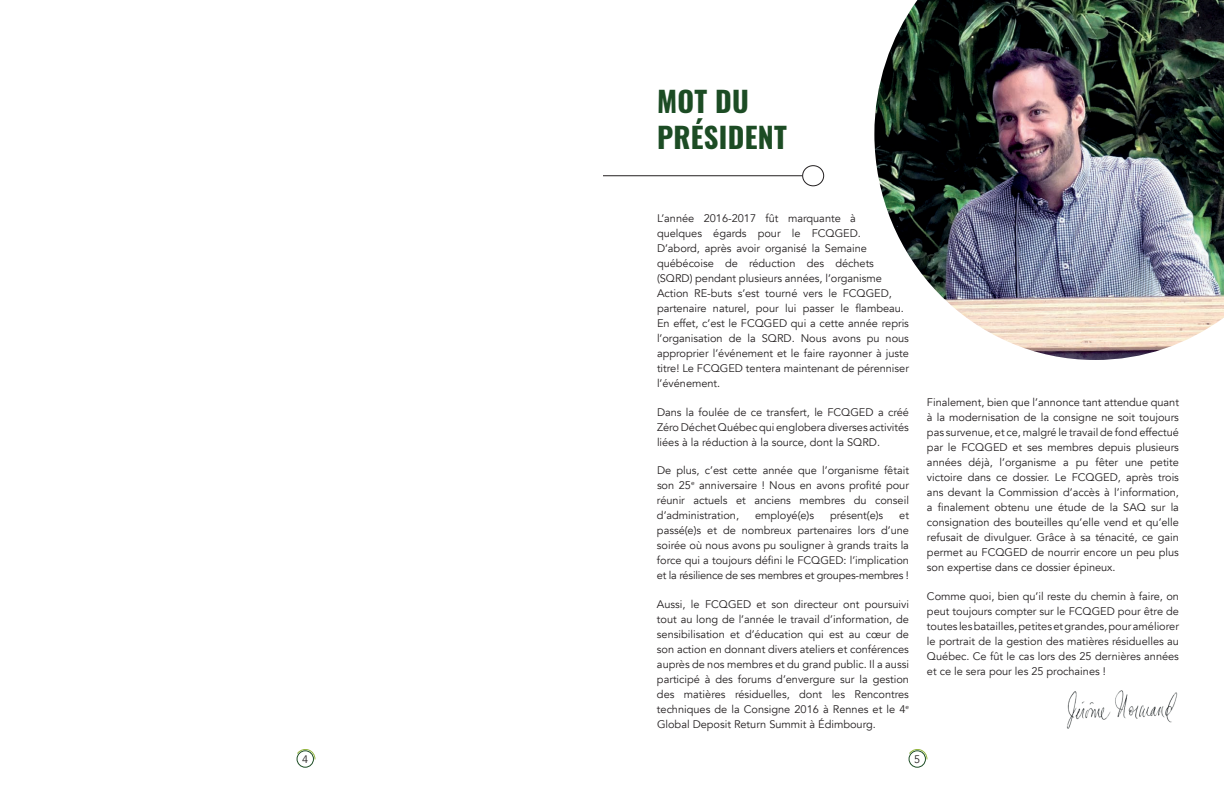
<style>
.page{position:relative;width:1224px;height:792px;background:#fff}
.page>*{position:absolute;margin:0;border:0;box-sizing:border-box;transform-origin:0 0}
.t1{font:700 28.6px/36px "Oswald";letter-spacing:.01em;color:#1c4c24}
.t2{font:11px/15px "Avenir";color:#231f20;text-align:justify}
.t3{font:10.9px "Avenir";color:#231f20}
</style>
<div class="page">
<div style="left:297px;top:751px;width:17px;height:16px;border:1px solid #1c4c24;border-radius:50%"></div>
<div style="left:298px;top:752px;width:14px;height:14px;background:#fff;border-radius:50%"></div>
<svg style="left:297px;top:749px;width:18px;height:11px"></svg>
<img style="left:874px;top:0;width:350px;height:360px">
<img style="left:1066px;top:690px;width:112px;height:39px">
<hr style="left:603px;top:176px;width:199px;height:1px;background:#231f20">
<div style="left:803px;top:166px;width:21px;height:20px;border:1px solid #231f20;border-radius:50%"></div>
<div style="left:909px;top:751px;width:17px;height:16px;border:1px solid #1c4c24;border-radius:50%"></div>
<div style="left:910px;top:752px;width:14px;height:14px;background:#fff;border-radius:50%"></div>
<svg style="left:909px;top:749px;width:18px;height:11px"></svg>
<p class="t3" style="left:302px;top:753px;width:8px">4</p>
<h1 class="t1" style="left:657px;top:84px;width:131px">MOT DU<br>PRÉSIDENT</h1>
<p class="t2" style="left:657px;top:211px;width:254px;text-align:left">L’année 2016-2017 fût marquante à<br>quelques égards pour le FCQGED.<br>D’abord, après avoir organisé la Semaine québécoise de réduction des déchets (SQRD) pendant plusieurs années, l’organisme Action RE-buts s’est tourné vers le FCQGED, partenaire naturel, pour lui passer le flambeau.<br>En effet, c’est le FCQGED qui a cette année repris l’organisation de la SQRD. Nous avons pu nous approprier l’événement et le faire rayonner à juste titre! Le FCQGED tentera maintenant de pérenniser l’événement.</p>
<p class="t2" style="left:657px;top:404px;width:254px">Dans la foulée de ce transfert, le FCQGED a créé Zéro Déchet Québec qui englobera diverses activités liées à la réduction à la source, dont la SQRD.</p>
<p class="t2" style="left:657px;top:463px;width:254px">De plus, c’est cette année que l’organisme fêtait son 25<sup>e</sup> anniversaire ! Nous en avons profité pour réunir actuels et anciens membres du conseil d’administration,</p>
<p class="t2" style="left:755px;top:508px;width:61px">employé(e)s</p>
<p class="t2" style="left:830px;top:508px;width:55px">présent(e)s</p>
<p class="t2" style="left:657px;top:508px;width:254px;text-indent:242px">et passé(e)s et de nombreux partenaires lors d’une soirée où nous avons pu souligner à grands traits la force qui a toujours défini le FCQGED: l’implication et la résilience de ses membres et groupes-membres !</p>
<p class="t2" style="left:657px;top:596px;width:254px">Aussi, le FCQGED et son directeur ont poursuivi tout au long de l’année le travail d’information, de sensibilisation et d’éducation qui est au cœur de son action en donnant divers ateliers et conférences auprès de nos membres et du grand public. Il a aussi participé à des forums d’envergure sur la gestion des matières résiduelles, dont les Rencontres techniques de la Consigne 2016 à Rennes et le 4<sup>e </sup>Global Deposit Return Summit à Édimbourg.</p>
<p class="t2" style="left:927px;top:395px;width:254px">Finalement, bien que l’annonce tant attendue quant à la modernisation de la consigne ne soit toujours pas survenue, et ce, malgré le travail de fond effectué par le FCQGED et ses membres depuis plusieurs années déjà, l’organisme a pu fêter une petite victoire dans ce dossier. Le FCQGED, après trois ans devant la Commission d’accès à l’information, a finalement obtenu une étude de la SAQ sur la consignation des bouteilles qu’elle vend et qu’elle refusait de divulguer. Grâce à sa ténacité, ce gain permet au FCQGED de nourrir encore un peu plus son expertise dans ce dossier épineux.</p>
<p class="t2" style="left:927px;top:588px;width:254px">Comme quoi, bien qu’il reste du chemin à faire, on peut toujours compter sur le FCQGED pour être de toutes les batailles, petites et grandes, pour améliorer le portrait de la gestion des matières résiduelles au Québec. Ce fût le cas lors des 25 dernières années et ce le sera pour les 25 prochaines !</p>
<p class="t3" style="left:914px;top:753px;width:8px">5</p>
</div>
